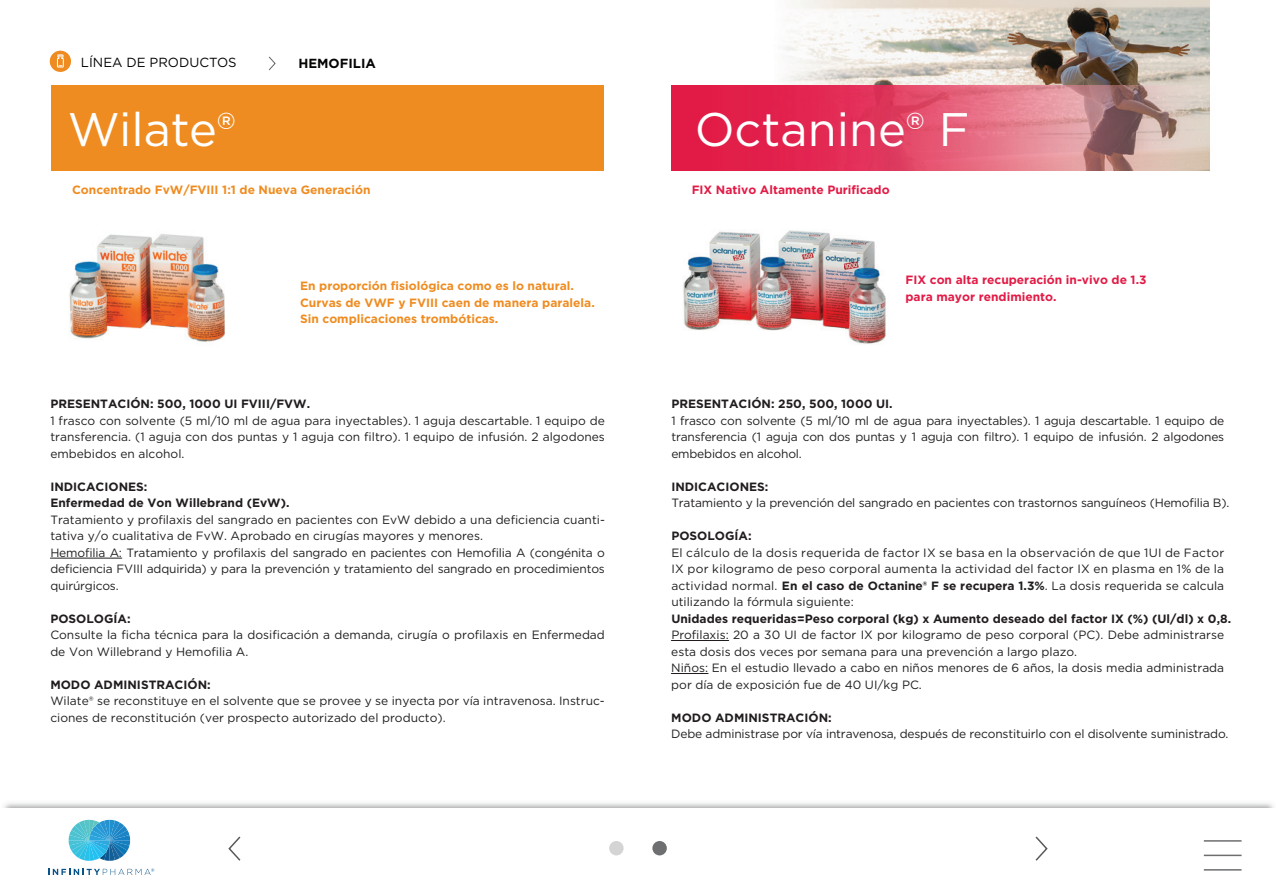
<style>
.page{position:relative;width:1276px;height:893px;background:#fff}
.page>*{position:absolute;margin:0;border:0;box-sizing:border-box;transform-origin:0 0}
.t1{font:46.95px "Gotham";color:#fff}
.t2{font:13.2px "Gotham";color:#040503}
.t3{font:700 13.2px "Gotham";color:#040503}
.t4{font:12px/16.5px "Gotham";color:#211d1e}
.t5{font:700 12px/16.5px "Gotham";color:#211d1e}
.t6{font:700 12px/16.5px "Gotham";color:#ef8c21}
.t7{font:700 12px/16.5px "Gotham";color:#e21b46}
.s1{font-weight:700}
</style>
<div class="page">
<img style="left:49px;top:0;width:1161px;height:85px">
<div style="left:51px;top:85px;width:553px;height:85px;background:#ef8c21"></div>
<img style="left:69px;top:234px;width:156px;height:108px">
<img style="left:683px;top:230px;width:203px;height:114px">
<img style="left:671px;top:85px;width:539px;height:85px">
<svg style="left:268px;top:56px;width:8px;height:15px"></svg>
<div style="left:50px;top:51px;width:21px;height:21px;background:#ef8c21;border-radius:50%"></div>
<svg style="left:57px;top:54px;width:7px;height:14px"></svg>
<hr style="left:50px;top:558px;width:72px;height:1px;background:#211d1e">
<hr style="left:671px;top:640px;width:57px;height:1px;background:#211d1e">
<hr style="left:671px;top:673px;width:37px;height:1px;background:#211d1e">
<hr style="left:1203px;top:840px;width:38px;height:2px;background:#6d6e70">
<hr style="left:1203px;top:855px;width:38px;height:1px;background:#6d6e70">
<hr style="left:1203px;top:869px;width:38px;height:2px;background:#6d6e70">
<svg style="left:1035px;top:836px;width:13px;height:25px"></svg>
<svg style="left:228px;top:836px;width:13px;height:25px"></svg>
<div style="left:609px;top:841px;width:14px;height:14px;background:#d3d4d3;border-radius:50%"></div>
<div style="left:652px;top:841px;width:15px;height:14px;background:#6d6f70;border-radius:50%"></div>
<svg style="left:69px;top:820px;width:61px;height:41px;background:#56b3d7"></svg>
<svg style="left:48px;top:868px;width:106px;height:7px"></svg>
<p class="t2" style="left:81px;top:54px;width:157px">LÍNEA DE PRODUCTOS</p>
<p class="t3" style="left:298px;top:54px;width:79px">HEMOFILIA</p>
<h1 class="t1" style="left:68px;top:100px;width:170px">Wilate®</h1>
<p class="t6" style="left:72px;top:182px;width:300px">Concentrado FvW/FVIII 1:1 de Nueva Generación</p>
<h1 class="t1" style="left:694px;top:100px;width:277px">Octanine® F</h1>
<p class="t7" style="left:691px;top:181px;width:199px">FIX Nativo Altamente Purificado</p>
<p class="t6" style="left:300px;top:278px;width:296px">En proporción fisiológica como es lo natural.<br>Curvas de VWF y FVIII caen de manera paralela.<br>Sin complicaciones trombóticas.</p>
<p class="t7" style="left:905px;top:272px;width:242px">FIX con alta recuperación in-vivo de 1.3 para mayor rendimiento.</p>
<p class="t5" style="left:50px;top:396px;width:261px">PRESENTACIÓN: 500, 1000 UI FVIII/FVW.</p>
<p class="t4" style="left:50px;top:412px;width:556px;text-align:justify">1 frasco con solvente (5 ml/10 ml de agua para inyectables). 1 aguja descartable. 1 equipo de transferencia. (1 aguja con dos puntas y 1 aguja con filtro). 1 equipo de infusión. 2 algodones embebidos en alcohol.</p>
<p class="t5" style="left:50px;top:478px;width:241px">INDICACIONES:<br>Enfermedad de Von Willebrand (EvW).</p>
<p class="t4" style="left:50px;top:511px;width:556px">Tratamiento y profilaxis del sangrado en pacientes con EvW debido a una deficiencia cuanti&shy;tativa y/o cualitativa de FvW. Aprobado en cirugías mayores y menores.<br>Hemofilia A: Tratamiento y profilaxis del sangrado en pacientes con Hemofilia A (congénita o deficiencia FVIII adquirida) y para la prevención y tratamiento del sangrado en procedimientos quirúrgicos.</p>
<p class="t5" style="left:50px;top:610px;width:82px">POSOLOGÍA:</p>
<p class="t4" style="left:50px;top:627px;width:556px">Consulte la ficha técnica para la dosificación a demanda, cirugía o profilaxis en Enfermedad de Von Willebrand y Hemofilia A.</p>
<p class="t5" style="left:50px;top:676px;width:162px">MODO ADMINISTRACIÓN:</p>
<p class="t4" style="left:50px;top:693px;width:556px">Wilate® se reconstituye en el solvente que se provee y se inyecta por vía intravenosa. Instruc&shy;ciones de reconstitución (ver prospecto autorizado del producto).</p>
<p class="t5" style="left:671px;top:396px;width:223px">PRESENTACIÓN: 250, 500, 1000 UI.</p>
<p class="t4" style="left:671px;top:412px;width:554px;text-align:justify">1 frasco con solvente (5 ml/10 ml de agua para inyectables). 1 aguja descartable. 1 equipo de transferencia (1 aguja con dos puntas y 1 aguja con filtro). 1 equipo de infusión. 2 algodones embebidos en alcohol.</p>
<p class="t5" style="left:671px;top:478px;width:99px">INDICACIONES:</p>
<p class="t4" style="left:671px;top:494px;width:559px">Tratamiento y la prevención del sangrado en pacientes con trastornos sanguíneos (Hemofilia B).</p>
<p class="t5" style="left:671px;top:528px;width:82px">POSOLOGÍA:</p>
<p class="t4" style="left:671px;top:544px;width:554px;text-align:justify">El cálculo de la dosis requerida de factor IX se basa en la observación de que 1UI de Factor IX por kilogramo de peso corporal aumenta la actividad del factor IX en plasma en 1% de la actividad normal. <span class="s1">En el caso de Octanine® F se recupera 1.3%</span>. La dosis requerida se calcula utilizando la fórmula siguiente:</p>
<p class="t5" style="left:671px;top:610px;width:561px">Unidades requeridas=Peso corporal (kg) x Aumento deseado del factor IX (%) (Ul/dl) x 0,8.</p>
<p class="t4" style="left:671px;top:626px;width:554px">Profilaxis: 20 a 30 UI de factor IX por kilogramo de peso corporal (PC). Debe administrarse esta dosis dos veces por semana para una prevención a largo plazo.<br>Niños: En el estudio llevado a cabo en niños menores de 6 años, la dosis media administrada por día de exposición fue de 40 UI/kg PC.</p>
<p class="t5" style="left:671px;top:709px;width:162px">MODO ADMINISTRACIÓN:</p>
<p class="t4" style="left:671px;top:725px;width:559px">Debe administrase por vía intravenosa, después de reconstituirlo con el disolvente suministrado.</p>
</div>
